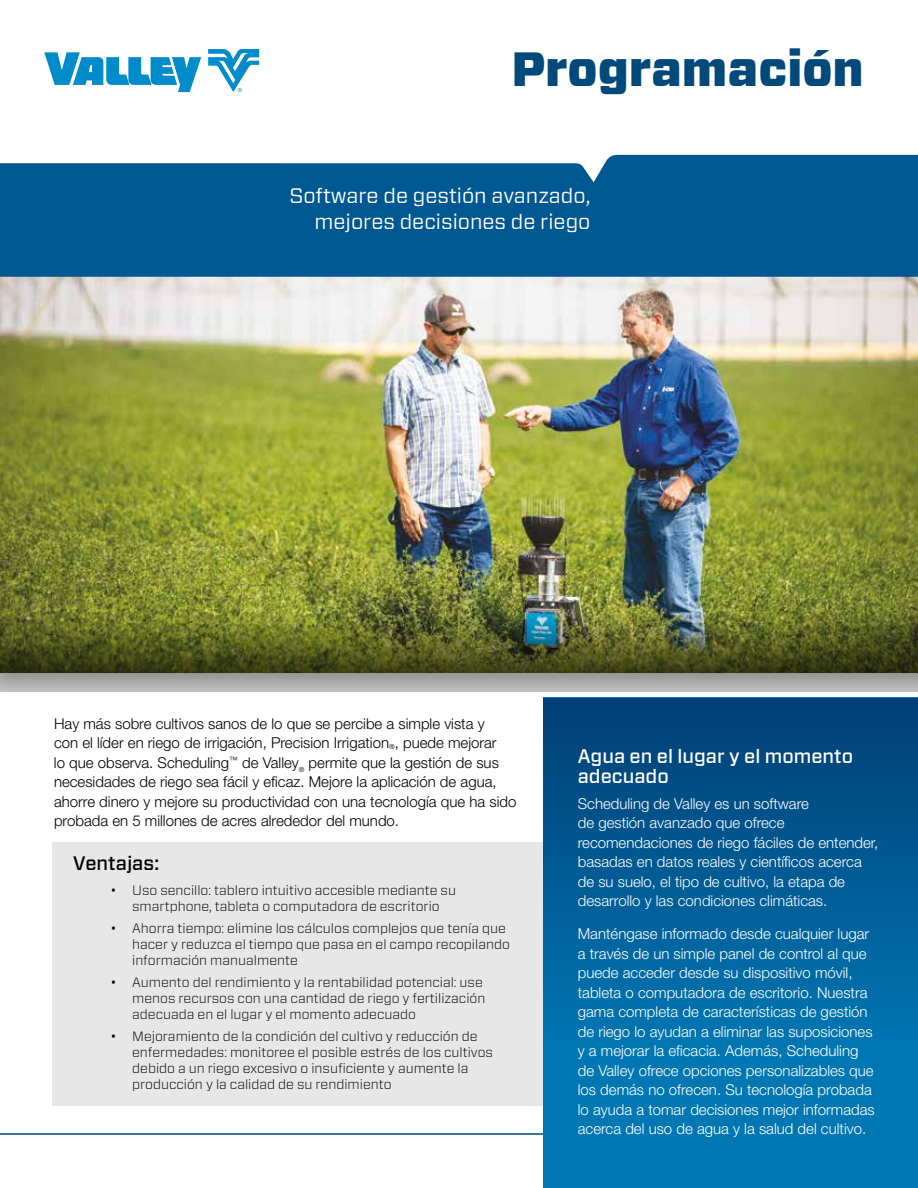
<style>
.page{position:relative;width:918px;height:1188px;background:#fff}
.page>*{position:absolute;margin:0;border:0;box-sizing:border-box;transform-origin:0 0}
.t1{font:900 48px "Forza";color:#00497b}
.t2{font:21px/25.2px "Forza";color:#fff;text-align:right}
.t3{font:500 19.5px/19.5px "Forza";color:#fff}
.t4{font:500 19.5px "Forza";color:#000}
.t5{font:300 15px/19.5px "Helvetica Neue LT Pro";color:#fff}
.t6{font:300 15px/19.5px "Helvetica Neue LT Pro";color:#000}
.t7{font:300 13.5px/16.2px "Forza";color:#000}
.s1{font-size:7.05px}
</style>
<div class="page">
<div style="left:0;top:270px;width:918px;height:428px;background:#000;opacity:.26"></div>
<img style="left:0;top:277px;width:918px;height:335px">
<img style="left:0;top:612px;width:918px;height:61px">
<div style="left:0;top:155px;width:918px;height:122px;background:#005892"></div>
<hr style="left:0;top:1133px;width:918px;height:2px;background:#00497b">
<div style="left:53px;top:842px;width:501px;height:264px;background:#e8e7e7"></div>
<div style="left:543px;top:698px;width:375px;height:490px;background:#0077b3"></div>
<div style="left:543px;top:698px;width:375px;height:351px;background:linear-gradient(to bottom,#003f75,#0076b2)"></div>
<svg style="left:208px;top:49px;width:51px;height:43px"></svg>
<svg style="left:44px;top:52px;width:157px;height:40px"></svg>
<h1 class="t1" style="left:511px;top:37px;width:354px">Programación</h1>
<h2 class="t2" style="left:289px;top:183px;width:303px">Software de gestión avanzado, mejores decisiones de riego</h2>
<p class="t6" style="left:54px;top:714px;width:464px">Hay más sobre cultivos sanos de lo que se percibe a simple vista y<br>con el líder en riego de irrigación, Precision Irrigation<span class="s1">®</span>, puede mejorar<br>lo que observa. Scheduling<sup>™</sup> de Valley<sub>®</sub> permite que la gestión de sus necesidades de riego sea fácil y eficaz. Mejore la aplicación de agua, ahorre dinero y mejore su productividad con una tecnología que ha sido probada en 5 millones de acres alrededor del mundo.</p>
<h3 class="t4" style="left:73px;top:850px;width:88px">Ventajas:</h3>
<p class="t7" style="left:111px;top:882px;width:347px;text-align:center">• Uso sencillo: tablero intuitivo accesible mediante su smartphone, tableta o computadora de escritorio</p>
<p class="t7" style="left:132px;top:920px;width:379px;text-indent:-22px">• Ahorra tiempo: elimine los cálculos complejos que tenía que hacer y reduzca el tiempo que pasa en el campo recopilando información manualmente</p>
<p class="t7" style="left:132px;top:974px;width:355px;text-indent:-22px">• Aumento del rendimiento y la rentabilidad potencial: use menos recursos con una cantidad de riego y fertilización adecuada en el lugar y el momento adecuado</p>
<p class="t7" style="left:132px;top:1028px;width:362px;text-indent:-22px">• Mejoramiento de la condición del cultivo y reducción de enfermedades: monitoree el posible estrés de los cultivos debido a un riego excesivo o insuficiente y aumente la producción y la calidad de su rendimiento</p>
<h3 class="t3" style="left:578px;top:747px;width:277px">Agua en el lugar y el momento adecuado</h3>
<p class="t5" style="left:578px;top:794px;width:302px">Scheduling de Valley es un software<br>de gestión avanzado que ofrece recomendaciones de riego fáciles de entender, basadas en datos reales y científicos acerca de su suelo, el tipo de cultivo, la etapa de desarrollo y las condiciones climáticas.</p>
<p class="t5" style="left:578px;top:924px;width:299px">Manténgase informado desde cualquier lugar a través de un simple panel de control al que puede acceder desde su dispositivo móvil, tableta o computadora de escritorio. Nuestra gama completa de características de gestión de riego lo ayudan a eliminar las suposiciones y a mejorar la eficacia. Además, Scheduling de Valley ofrece opciones personalizables que los demás no ofrecen. Su tecnología probada lo ayuda a tomar decisiones mejor informadas acerca del uso de agua y la salud del cultivo.</p>
</div>
